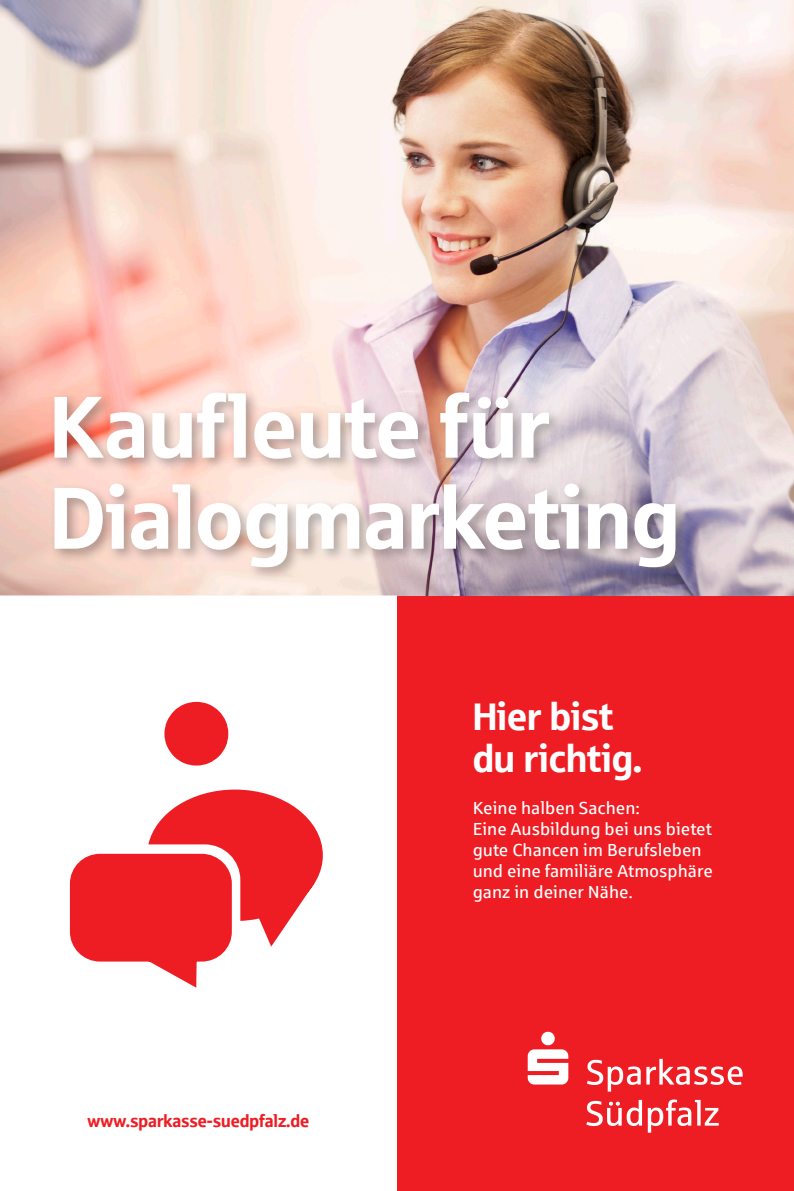
<style>
.page{position:relative;width:794px;height:1191px;background:#fff}
.page>*{position:absolute;margin:0;border:0;box-sizing:border-box;transform-origin:0 0}
.t1{font:87.5px/91px "Sparkasse Head";color:#fff}
.t2{font:38.5px/42px "Sparkasse Head";color:#fff}
.t3{font:17.5px/21px "Sparkasse Rg";color:#fff}
.t4{font:17.5px "Sparkasse Head";color:#ee1d23}
</style>
<div class="page">
<div style="left:397px;top:595px;width:397px;height:596px;background:#ee1d23"></div>
<img style="left:0;top:0;width:794px;height:595px">
<div style="left:50px;top:388px;width:640px;height:194px;background:#231f20;opacity:.35"></div>
<svg style="left:0;top:595px;width:397px;height:393px"></svg>
<svg style="left:528px;top:1031px;width:40px;height:53px"></svg>
<svg style="left:587px;top:1058px;width:155px;height:33px"></svg>
<svg style="left:586px;top:1099px;width:56px;height:27px"></svg>
<svg style="left:648px;top:1099px;width:70px;height:33px"></svg>
<h1 class="t1" style="left:50px;top:378px;width:631px">Kaufleute für<br>Dialogmarketing</h1>
<p class="t4" style="left:88px;top:1109px;width:223px">www.sparkasse-suedpfalz.de</p>
<h2 class="t2" style="left:472px;top:693px;width:171px">Hier bist du richtig.</h2>
<p class="t3" style="left:472px;top:796px;width:242px">Keine halben Sachen:<br>Eine Ausbildung bei uns bietet gute Chancen im Berufsleben und eine familiäre Atmosphäre ganz in deiner Nähe.</p>
</div>
